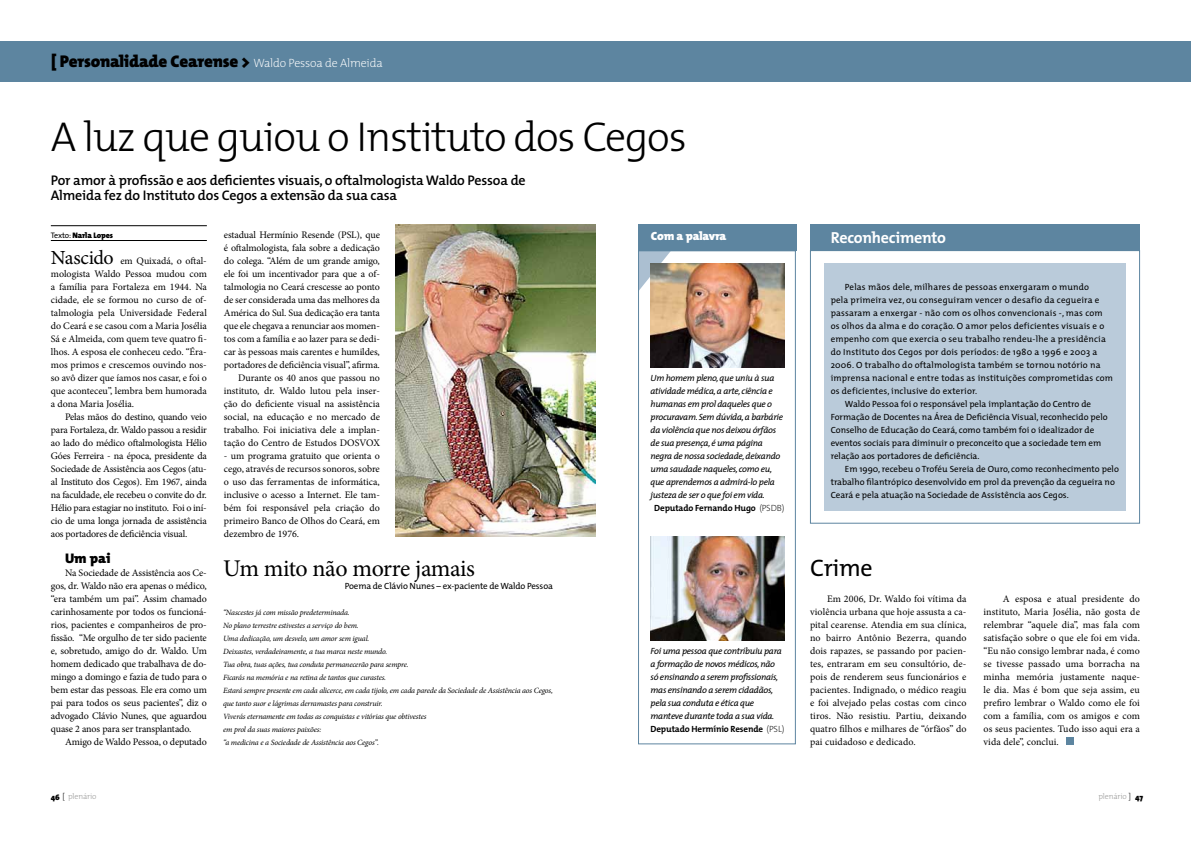
<style>
.page{position:relative;width:1191px;height:842px;background:#fff}
.page>*{position:absolute;margin:0;border:0;box-sizing:border-box;transform-origin:0 0}
.t1{font:300 42px "T Mix";letter-spacing:-.03em;color:#000}
.t2{font:24px "Minion Pro";letter-spacing:-.02em;color:#000}
.t3{font:24px "T Mix";letter-spacing:-.015em;color:#000}
.t4{font:800 17px "T Mix";letter-spacing:-.015em;color:#000}
.t5{font:700 16px "T Mix";letter-spacing:-.02em;color:#fff}
.t6{font:600 14px/15px "T Mix";letter-spacing:-.015em;color:#000}
.t7{font:800 14px "T Mix";color:#000}
.t8{font:800 12px "T Mix";letter-spacing:-.015em;color:#fff}
.t9{font:10px/13px "Minion Pro";letter-spacing:-.01em;color:#000;text-align:justify}
.t10{font:italic 9px/13px "T Mix";letter-spacing:-.03em;color:#000}
.t11{font:9px "T Mix";color:#000}
.t12{font:9px "T Mix";letter-spacing:.02em;color:#000}
.t13{font:700 9px "T Mix";letter-spacing:-.015em;color:#000}
.t14{font:italic 8px/13px "Minion Pro";letter-spacing:-.02em;color:#000}
.t15{font:300 8px "T Mix";letter-spacing:-.015em;color:#9d9d9c}
.t16{font:800 8px "T Mix";letter-spacing:-.015em;color:#000}
.s1{font-weight:200;font-size:12px;color:#fff}
.s2{font-weight:400}
.s3{font-size:20px}
.s4{font-weight:200}
.s5{font-weight:700;font-style:normal}
.s6{font-weight:200;font-style:normal}
.s7{font-weight:800;color:#000}
.s8{color:#000}
</style>
<div class="page">
<div style="left:0;top:41px;width:1191px;height:41px;background:#5d85a0"></div>
<hr style="left:51px;top:225px;width:156px;height:1px;background:#000">
<hr style="left:51px;top:240px;width:156px;height:1px;background:#000">
<svg style="left:640px;top:252px;width:30px;height:37px"></svg>
<div style="left:638px;top:250px;width:158px;height:494px;border:1px solid #5d85a0"></div>
<img style="left:650px;top:263px;width:134px;height:104px">
<img style="left:650px;top:536px;width:134px;height:104px">
<div style="left:638px;top:224px;width:158px;height:26px;background:#5d85a0"></div>
<img style="left:395px;top:225px;width:200px;height:312px">
<div style="left:810px;top:224px;width:330px;height:26px;background:#5d85a0"></div>
<div style="left:824px;top:263px;width:301px;height:248px;background:#bacbda"></div>
<div style="left:810px;top:250px;width:330px;height:274px;border:1px solid #5d85a0"></div>
<div style="left:1066px;top:737px;width:7px;height:8px;background:#5d85a0"></div>
<h3 class="t4" style="left:51px;top:47px;width:333px">[ Personalidade Cearense &gt; <span class="s1">Waldo Pessoa de Almeida</span></h3>
<h1 class="t1" style="left:51px;top:102px;width:637px">A luz que guiou o I nstituto dos Cegos</h1>
<h3 class="t6" style="left:51px;top:172px;width:476px">Por amor à profissão e aos deficientes visuais, o oftalmologista Waldo Pessoa de<br>Almeida fez do Instituto dos Cegos a extensão da sua casa</h3>
<p class="t16" style="left:51px;top:228px;width:64px"><span class="s2">Texto:</span> Narla Lopes</p>
<p class="t9" style="left:51px;top:254px;width:157px"><span class="s3">Nascido</span> em Quixadá, o oftal&shy;mologista Waldo Pessoa mudou com a família para Fortaleza em 1944. Na cidade, ele se formou no curso de of&shy;talmologia pela Universidade Federal do Ceará e se casou com a Maria Josélia Sá e Almeida, com quem teve quatro fi&shy;lhos. A esposa ele conheceu cedo. “Éra&shy;mos primos e crescemos ouvindo nos&shy;so avô dizer que íamos nos casar, e foi o que aconteceu”, lembra bem humorada a dona Maria Josélia.</p>
<p class="t9" style="left:51px;top:410px;width:157px;text-indent:14px">Pelas mãos do destino, quando veio para Fortaleza, dr. Waldo passou a residir ao lado do médico oftalmologista Hélio Góes Ferreira - na época, presidente da Sociedade de Assistência aos Cegos (atu&shy;al Instituto dos Cegos). Em 1967, ainda na faculdade, ele recebeu o convite do dr.<br>Hélio para estagiar no instituto. Foi o iní&shy;cio de uma longa jornada de assistência aos portadores de deficiência visual.</p>
<h3 class="t7" style="left:65px;top:546px;width:47px">Um pai</h3>
<p class="t9" style="left:51px;top:566px;width:157px;text-indent:14px">Na Sociedade de Assistência aos Ce&shy;gos, dr. Waldo não era apenas o médico, “era também um pai”. Assim chamado carinhosamente por todos os funcioná&shy;rios, pacientes e companheiros de pro&shy;fissão. “Me orgulho de ter sido paciente e, sobretudo, amigo do dr. Waldo. Um homem dedicado que trabalhava de do&shy;mingo a domingo e fazia de tudo para o bem estar das pessoas. Ele era como um pai para todos os seus pacientes”, diz o advogado Clávio Nunes, que aguardou quase 2 anos para ser transplantado.</p>
<p class="t9" style="left:65px;top:735px;width:143px">Amigo de Waldo Pessoa, o deputado</p>
<p class="t9" style="left:224px;top:228px;width:157px;text-align:right">estadual Hermínio Resende (PSL), que é oftalmologista, fala sobre a dedicação do colega. “Além de um grande amigo, ele foi um incentivador para que a of&shy;talmologia no Ceará crescesse ao ponto de ser considerada uma das melhores da América do Sul. Sua dedicação era tanta que ele chegava a renunciar aos momen&shy;tos com a família e ao lazer para se dedi&shy;car às pessoas mais carentes e humildes, portadores de deficiência visual”, afirma.<br>Durante os 40 anos que passou no instituto, dr. Waldo lutou pela inser&shy;ção do deficiente visual na assistência social, na educação e no mercado de trabalho. Foi iniciativa dele a implan&shy;tação do Centro de Estudos DOSVOX</p>
<p class="t9" style="left:224px;top:449px;width:157px">- um programa gratuito que orienta o cego, através de recursos sonoros, sobre o uso das ferramentas de informática, inclusive o acesso a Internet. Ele tam&shy;bém foi responsável pela criação do primeiro Banco de Olhos do Ceará, em dezembro de 1976.</p>
<h2 class="t2" style="left:223px;top:552px;width:253px">Um mito não morre jamais</h2>
<p class="t11" style="left:345px;top:578px;width:210px">Poema de Clávio Nunes – ex-paciente de Waldo Pessoa</p>
<p class="t14" style="left:223px;top:605px;width:331px">“Nascestes já com missão predeterminada.<br>No plano terrestre estivestes a serviço do bem.<br>Uma dedicação, um desvelo, um amor sem igual.<br>Deixastes, verdadeiramente, a tua marca neste mundo.<br>Tua obra, tuas ações, tua conduta permanecerão para sempre.<br>Ficarás na memória e na retina de tantos que curastes.<br>Estará sempre presente em cada alicerce, em cada tijolo, em cada parede da Sociedade de Assistência aos Cegos, que tanto suor e lágrimas derramastes para construir.<br>Viverás eternamente em todas as conquistas e vitórias que obtivestes<br>em prol da suas maiores paixões:<br>“a medicina e a Sociedade de Assistência aos Cegos”.</p>
<p class="t8" style="left:651px;top:226px;width:77px">Com a palavra</p>
<p class="t10" style="left:650px;top:371px;width:125px">Um homem pleno, que uniu à sua</p>
<p class="t10" style="left:650px;top:384px;width:124px">atividade médica, a arte, ciência e</p>
<p class="t10" style="left:650px;top:397px;width:123px">humanas em prol daqueles que o</p>
<p class="t10" style="left:650px;top:410px;width:134px">procuravam. Sem dúvida, a barbárie</p>
<p class="t10" style="left:650px;top:423px;width:127px">da violência que nos deixou órfãos</p>
<p class="t10" style="left:650px;top:436px;width:114px">de sua presença, é uma página</p>
<p class="t10" style="left:650px;top:449px;width:131px">negra de nossa sociedade, deixando</p>
<p class="t10" style="left:650px;top:462px;width:123px">uma saudade naqueles, como eu,</p>
<p class="t10" style="left:650px;top:475px;width:126px">que aprendemos a admirá-lo pela</p>
<p class="t10" style="left:650px;top:488px;width:116px">justeza de ser o que foi em vida.</p>
<p class="t13" style="left:654px;top:500px;width:132px">Deputado Fernando Hugo <span class="s4">(PSDB)</span></p>
<p class="t10" style="left:650px;top:644px;width:135px">Foi uma pessoa que contribuiu para a formação de novos médicos, não só ensinando a serem profissionais, mas ensinando a serem cidadãos, pela sua conduta e ética que manteve durante toda a sua vida.<br><span class="s5">Deputado Hermínio Resende</span> <span class="s6">(PSL)</span></p>
<h3 class="t5" style="left:831px;top:224px;width:117px">Reconhecimento</h3>
<p class="t12" style="left:845px;top:279px;width:246px">Pelas mãos dele, milhares de pessoas enxergaram o mundo</p>
<p class="t12" style="left:830px;top:292px;width:270px">pela primeira vez, ou conseguiram vencer o desafio da cegueira e</p>
<p class="t12" style="left:830px;top:305px;width:273px">passaram a enxergar - não com os olhos convencionais -, mas com</p>
<p class="t12" style="left:830px;top:318px;width:275px">os olhos da alma e do coração. O amor pelos deficientes visuais e o</p>
<p class="t12" style="left:830px;top:331px;width:277px">empenho com que exercia o seu trabalho rendeu-lhe a presidência</p>
<p class="t12" style="left:830px;top:344px;width:268px">do Instituto dos Cegos por dois períodos: de 1980 a 1996 e 2003 a</p>
<p class="t12" style="left:830px;top:357px;width:271px">2006. O trabalho do oftalmologista também se tornou notório na</p>
<p class="t12" style="left:830px;top:370px;width:284px">imprensa nacional e entre todas as instituições comprometidas com</p>
<p class="t12" style="left:830px;top:383px;width:148px">os deficientes, inclusive do exterior.</p>
<p class="t11" style="left:845px;top:396px;width:248px">Waldo Pessoa foi o responsável pela implantação do Centro de</p>
<p class="t11" style="left:830px;top:409px;width:278px">Formação de Docentes na Área de Deficiência Visual, reconhecido pelo</p>
<p class="t11" style="left:830px;top:422px;width:265px">Conselho de Educação do Ceará, como também foi o idealizador de</p>
<p class="t11" style="left:830px;top:435px;width:272px">eventos sociais para diminuir o preconceito que a sociedade tem em</p>
<p class="t11" style="left:830px;top:448px;width:150px">relação aos portadores de deficiência.</p>
<p class="t11" style="left:845px;top:461px;width:275px">Em 1990, recebeu o Troféu Sereia de Ouro, como reconhecimento pelo</p>
<p class="t11" style="left:830px;top:474px;width:286px">trabalho filantrópico desenvolvido em prol da prevenção da cegueira no</p>
<p class="t11" style="left:830px;top:487px;width:240px">Ceará e pela atuação na Sociedade de Assistência aos Cegos.</p>
<h2 class="t3" style="left:810px;top:547px;width:64px">Crime</h2>
<p class="t9" style="left:810px;top:592px;width:158px;text-indent:17px">Em 2006, Dr. Waldo foi vítima da violência urbana que hoje assusta a ca&shy;pital cearense. Atendia em sua clínica, no bairro Antônio Bezerra, quando dois rapazes, se passando por pacien&shy;tes, entraram em seu consultório, de&shy;pois de renderem seus funcionários e pacientes. Indignado, o médico reagiu e foi alvejado pelas costas com cinco tiros. Não resistiu. Partiu, deixando quatro filhos e milhares de “órfãos” do pai cuidadoso e dedicado.</p>
<p class="t9" style="left:983px;top:592px;width:158px;text-indent:19px">A esposa e atual presidente do instituto, Maria Josélia, não gosta de relembrar “aquele dia”, mas fala com satisfação sobre o que ele foi em vida. “Eu não consigo lembrar nada, é como se tivesse passado uma borracha na minha memória justamente naque&shy;le dia. Mas é bom que seja assim, eu prefiro lembrar o Waldo como ele foi com a família, com os amigos e com os seus pacientes. Tudo isso aqui era a vida dele”, conclui.</p>
<p class="t15" style="left:51px;top:790px;width:47px"><span class="s7">46</span> <span class="s8">[</span> plenário</p>
<p class="t15" style="left:1098px;top:790px;width:46px">plenário <span class="s8">]</span> <span class="s7">47</span></p>
</div>
